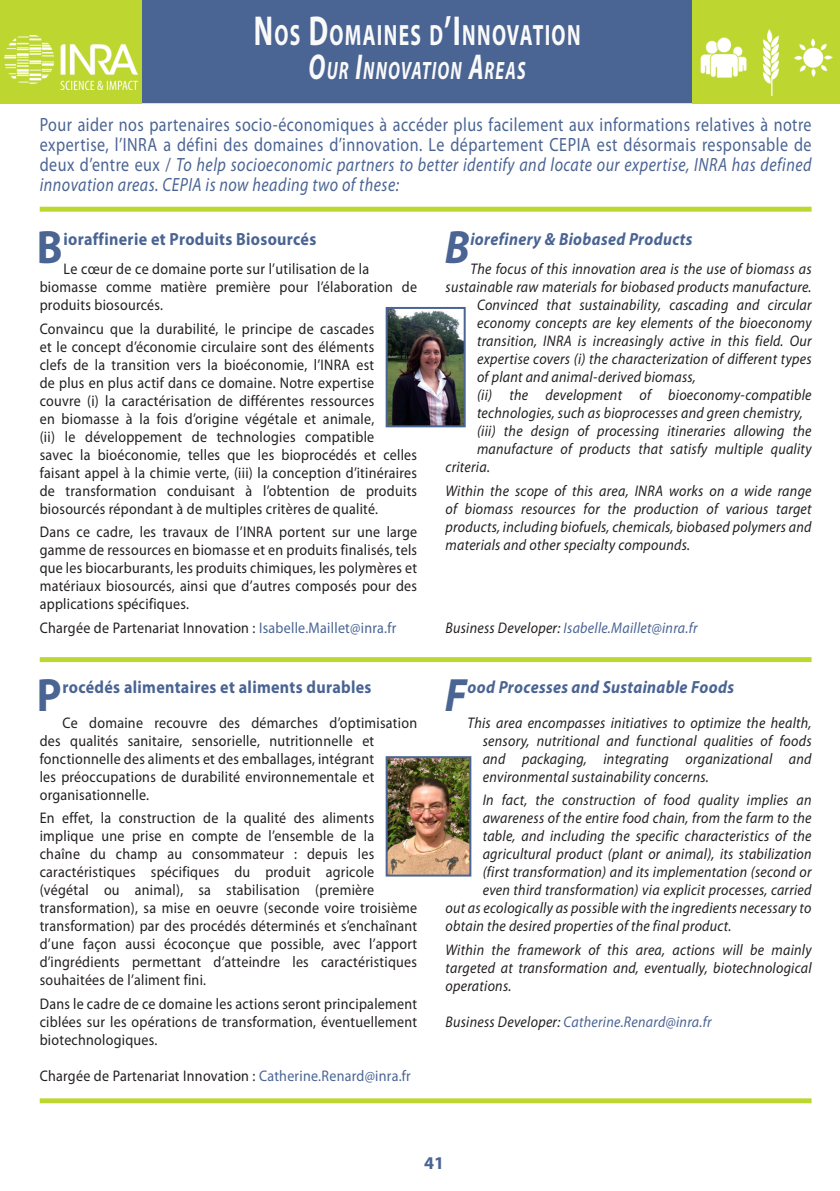
<style>
.page{position:relative;width:840px;height:1191px;background:#fff}
.page>*{position:absolute;margin:0;border:0;box-sizing:border-box;transform-origin:0 0}
.t1{font:700 47px "Myriad Pro";color:#4a6493;scale:.91 1}
.t2{font:italic 700 47px "Myriad Pro";color:#4a6493;scale:.91 1}
.t3{font:700 29.4px "Myriad Pro";letter-spacing:.06em;color:#fafafa;scale:.67 1}
.t4{font:italic 700 25.2px "Myriad Pro";letter-spacing:.07em;color:#fafafa;scale:.67 1}
.t5{font:19.2px/20px "Myriad Pro";letter-spacing:.03em;color:#4a6493;text-align:justify;scale:.83 1}
.t6{font:700 18px "Myriad Pro";color:#4a6493}
.t7{font:700 17.6px "Myriad Pro";letter-spacing:.02em;color:#4a6493;scale:.91 1}
.t8{font:italic 700 17.6px "Myriad Pro";letter-spacing:.02em;color:#4a6493;scale:.91 1}
.t9{font:15.4px/18px "Myriad Pro";letter-spacing:.02em;color:#231f20;scale:.91 1}
.t10{font:italic 15.4px/18px "Myriad Pro";letter-spacing:.02em;color:#231f20;text-align:justify;scale:.91 1}
.t11{font:italic 15.4px "Myriad Pro";letter-spacing:.02em;color:#4a6493;scale:.91 1}
.s1{font-size:42px}
.s2{font-size:36px}
.s3{font-style:italic}
.s4{color:#4a6493}
.s5{color:#231f20}
</style>
<div class="page">
<div style="left:143px;top:1px;width:548px;height:101px;background:#4a6493"></div>
<div style="left:142px;top:0;width:550px;height:103px;border:2px solid #4a6493"></div>
<div style="left:0;top:0;width:142px;height:103px;background:#bed630"></div>
<img style="left:5px;top:35px;width:132px;height:54px">
<div style="left:692px;top:0;width:147px;height:103px;background:#bed630"></div>
<img style="left:700px;top:30px;width:131px;height:65px">
<img style="left:388px;top:310px;width:74px;height:114px">
<div style="left:385px;top:307px;width:80px;height:120px;border:2px solid #4a6493"></div>
<img style="left:388px;top:759px;width:80px;height:114px">
<div style="left:385px;top:756px;width:86px;height:120px;border:2px solid #4a6493"></div>
<svg style="left:40px;top:657px;width:771px;height:5px;background:#bfd736"></svg>
<svg style="left:40px;top:1098px;width:771px;height:5px;background:#c2d83f"></svg>
<svg style="left:40px;top:207px;width:771px;height:5px;background:#c2d83e"></svg>
<p class="t3" style="left:253px;top:19px;width:485px"><span class="s1">N</span>OS <span class="s1">D</span>OMAINES D<span class="s1">’I</span> NNOVATION</p>
<p class="t4" style="left:308px;top:57px;width:325px"><span class="s2">O</span>UR <span class="s2">I</span>NNOVATION <span class="s2">A</span>REAS</p>
<p class="t5" style="left:40px;top:115px;width:931px">Pour aider nos partenaires socio-économiques à accéder plus facilement aux informations relatives à notre expertise, l’INRA a défini des domaines d’innovation. Le département CEPIA est désormais responsable de deux d’entre eux / <span class="s3">To help socioeconomic partners to better identify and locate our expertise, INRA has defined innovation areas. CEPIA is now heading two of these:</span></p>
<p class="t1" style="left:37px;top:220px;width:30px">B</p>
<p class="t7" style="left:64px;top:229px;width:279px">ioraffinerie et Produits Biosourcés</p>
<p class="t9" style="left:40px;top:260px;width:416px;text-indent:24px">Le cœur de ce domaine porte sur l’utilisation de la biomasse comme matière première pour l’élaboration de produits biosourcés.</p>
<p class="t9" style="left:40px;top:320px;width:416px">Convaincu que la durabilité, le principe de cascades<br>et le concept d’économie circulaire sont des éléments<br>clefs de la transition vers la bioéconomie, l’INRA est<br>de plus en plus actif dans ce domaine. Notre expertise couvre (i) la caractérisation de différentes ressources<br>en biomasse à la fois d’origine végétale et animale,<br>(ii) le développement de technologies compatible<br>savec la bioéconomie, telles que les bioprocédés et celles faisant appel à la chimie verte, (iii) la conception d’itinéraires de transformation conduisant à l’obtention de produits biosourcés répondant à de multiples critères de qualité.</p>
<p class="t9" style="left:40px;top:523px;width:416px;text-align:justify">Dans ce cadre, les travaux de l’INRA portent sur une large gamme de ressources en biomasse et en produits finalisés, tels que les biocarburants, les produits chimiques, les polymères et matériaux biosourcés, ainsi que d’autres composés pour des applications spécifiques.</p>
<p class="t9" style="left:40px;top:619px;width:393px">Chargée de Partenariat Innovation : <span class="s4">Isabelle.Maillet@inra.fr</span></p>
<p class="t2" style="left:444px;top:221px;width:29px">B</p>
<p class="t8" style="left:470px;top:229px;width:245px">iorefinery &amp; Biobased Products</p>
<p class="t10" style="left:470px;top:260px;width:376px">The focus of this innovation area is the use of biomass as</p>
<p class="t10" style="left:445px;top:278px;width:403px">sustainable raw materials for biobased products manufacture.</p>
<p class="t10" style="left:477px;top:296px;width:369px">Convinced that sustainability, cascading and circular</p>
<p class="t10" style="left:477px;top:314px;width:369px">economy concepts are key elements of the bioeconomy</p>
<p class="t10" style="left:477px;top:332px;width:369px">transition, INRA is increasingly active in this field. Our</p>
<p class="t10" style="left:477px;top:350px;width:369px">expertise covers (i) the characterization of different types</p>
<p class="t10" style="left:477px;top:368px;width:242px">of plant and animal-derived biomass,</p>
<p class="t10" style="left:477px;top:386px;width:369px">(ii) the development of bioeconomy-compatible technologies, such as bioprocesses and green chemistry,</p>
<p class="t10" style="left:477px;top:422px;width:369px">(iii) the design of processing itineraries allowing the</p>
<p class="t10" style="left:477px;top:440px;width:369px">manufacture of products that satisfy multiple quality</p>
<p class="t10" style="left:445px;top:458px;width:50px">criteria.</p>
<p class="t10" style="left:445px;top:482px;width:403px">Within the scope of this area, INRA works on a wide range of biomass resources for the production of various target products, including biofuels, chemicals, biobased polymers and materials and other specialty compounds.</p>
<p class="t11" style="left:445px;top:619px;width:278px"><span class="s5">Business Developer:</span> Isabelle.Maillet@inra.fr</p>
<p class="t1" style="left:37px;top:668px;width:29px">P</p>
<p class="t7" style="left:63px;top:677px;width:341px">rocédés alimentaires et aliments durables</p>
<p class="t9" style="left:40px;top:713px;width:416px;text-indent:23px">Ce domaine recouvre des démarches d’optimisation des qualités sanitaire, sensorielle, nutritionnelle et fonctionnelle des aliments et des emballages, intégrant<br>les préoccupations de durabilité environnementale et organisationnelle.</p>
<p class="t9" style="left:40px;top:809px;width:416px">En effet, la construction de la qualité des aliments implique une prise en compte de l’ensemble de la chaîne du champ au consommateur : depuis les caractéristiques spécifiques du produit agricole (végétal ou animal), sa stabilisation (première transformation), sa mise en oeuvre (seconde voire troisième transformation) par des procédés déterminés et s’enchaînant d’une façon aussi écoconçue que possible, avec l’apport d’ingrédients permettant d’atteindre les caractéristiques souhaitées de l’aliment fini.</p>
<p class="t9" style="left:40px;top:995px;width:416px;text-align:justify">Dans le cadre de ce domaine les actions seront principalement ciblées sur les opérations de transformation, éventuellement biotechnologiques.</p>
<p class="t9" style="left:40px;top:1067px;width:409px">Chargée de Partenariat Innovation : <span class="s4">Catherine.Renard@inra.fr</span></p>
<p class="t2" style="left:444px;top:669px;width:25px">F</p>
<p class="t8" style="left:467px;top:677px;width:294px">ood Processes and Sustainable Foods</p>
<p class="t10" style="left:482px;top:714px;width:363px;text-indent:-15px">This area encompasses initiatives to optimize the health, sensory, nutritional and functional qualities of foods and packaging, integrating organizational and environmental sustainability concerns.</p>
<p class="t10" style="left:482px;top:791px;width:363px">In fact, the construction of food quality implies an</p>
<p class="t10" style="left:482px;top:809px;width:363px">awareness of the entire food chain, from the farm to the</p>
<p class="t10" style="left:482px;top:827px;width:363px">table, and including the specific characteristics of the</p>
<p class="t10" style="left:482px;top:845px;width:363px">agricultural product (plant or animal), its stabilization</p>
<p class="t10" style="left:482px;top:863px;width:363px">(first transformation) and its implementation (second or</p>
<p class="t10" style="left:482px;top:881px;width:363px">even third transformation) via explicit processes, carried</p>
<p class="t10" style="left:445px;top:899px;width:403px">out as ecologically as possible with the ingredients necessary to</p>
<p class="t10" style="left:445px;top:917px;width:315px">obtain the desired properties of the final product.</p>
<p class="t10" style="left:445px;top:941px;width:403px">Within the framework of this area, actions will be mainly targeted at transformation and, eventually, biotechnological operations.</p>
<p class="t11" style="left:445px;top:1013px;width:293px"><span class="s5">Business Developer:</span> Catherine.Renard@inra.fr</p>
<p class="t6" style="left:424px;top:1153px;width:21px">41</p>
</div>
